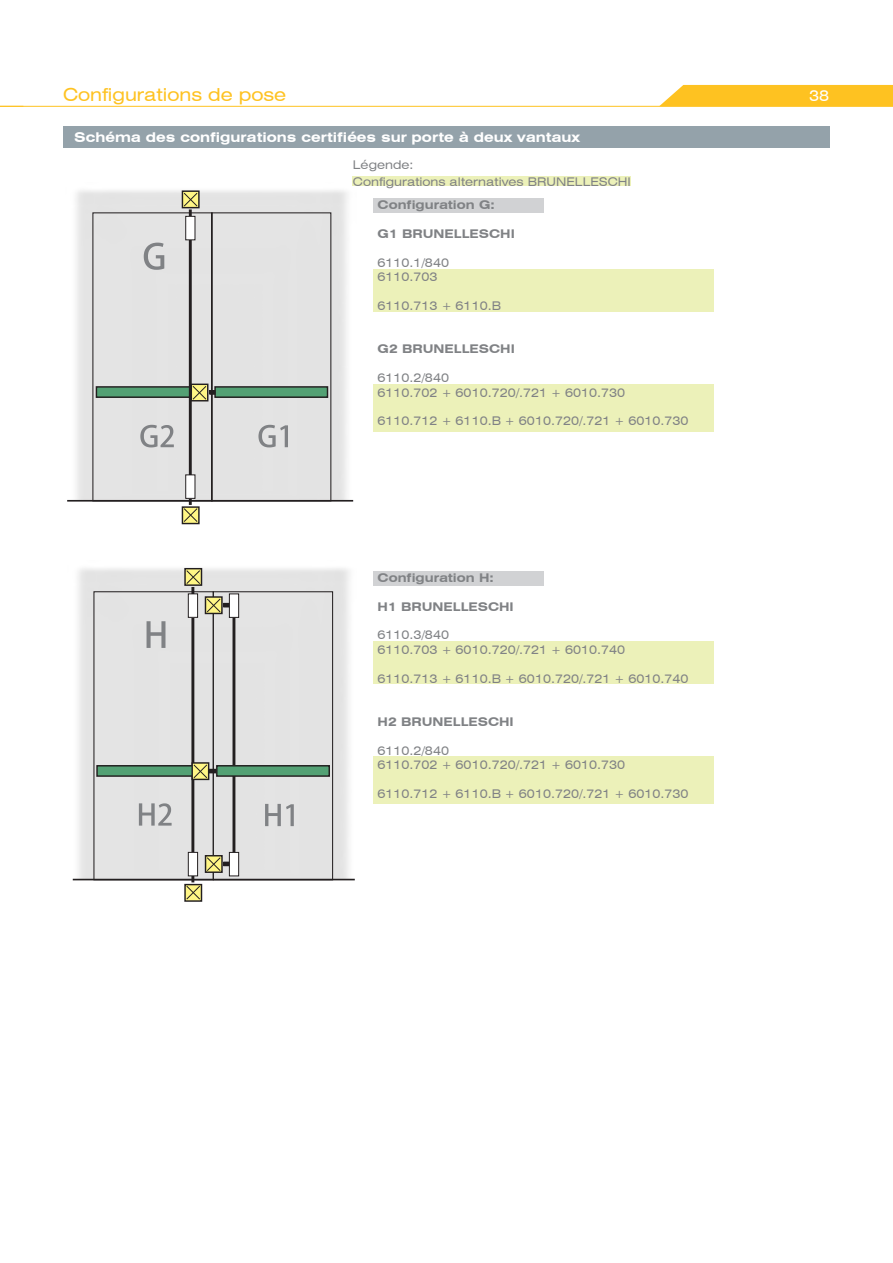
<style>
.page{position:relative;width:893px;height:1263px;background:#fff}
.page>*{position:absolute;margin:0;border:0;box-sizing:border-box;transform-origin:0 0}
.t1{font:expanded 18px "Swiss 721 BT";color:#fec221}
.t2{font:expanded 15px "Swiss 721 BT";color:#fff}
.t3{font:700 expanded 13.5px "Swiss 721 BT";color:#fff}
.t4{font:expanded 12px "Swiss 721 BT";color:#808285}
.t5{font:700 expanded 12px "Swiss 721 BT";color:#808285}
</style>
<div class="page">
<div style="left:64px;top:126px;width:766px;height:22px;background:#94a2aa"></div>
<div style="left:659px;top:85px;width:234px;height:21px;background:#fec221"></div>
<hr style="left:0;top:106px;width:893px;height:1px;background:#fec221">
<div style="left:374px;top:384px;width:340px;height:48px;background:#ecf1b9"></div>
<img style="left:68px;top:182px;width:286px;height:319px">
<hr style="left:67px;top:500px;width:286px;height:2px;background:#231f20">
<div style="left:215px;top:387px;width:112px;height:10px;background:#53a174"></div>
<div style="left:214px;top:386px;width:114px;height:12px;border:1px solid #231f20"></div>
<img style="left:72px;top:567px;width:283px;height:312px">
<hr style="left:73px;top:879px;width:282px;height:1px;background:#231f20">
<svg style="left:147px;top:621px;width:18px;height:27px"></svg>
<hr style="left:191px;top:587px;width:3px;height:295px;background:#231f20">
<div style="left:184px;top:568px;width:18px;height:18px;border:1px solid #231f20"></div>
<svg style="left:186px;top:570px;width:15px;height:15px"></svg>
<div style="left:188px;top:594px;width:10px;height:23px;background:#fff"></div>
<div style="left:188px;top:593px;width:10px;height:25px;border:1px solid #231f20"></div>
<div style="left:184px;top:884px;width:18px;height:18px;border:1px solid #231f20"></div>
<svg style="left:186px;top:885px;width:15px;height:15px"></svg>
<div style="left:188px;top:852px;width:10px;height:24px;background:#fff"></div>
<div style="left:188px;top:852px;width:10px;height:24px;border:1px solid #231f20"></div>
<div style="left:213px;top:591px;width:120px;height:289px;border:1px solid #231f20"></div>
<div style="left:205px;top:596px;width:18px;height:18px;border:1px solid #231f20"></div>
<div style="left:229px;top:594px;width:10px;height:23px;background:#fff"></div>
<div style="left:229px;top:593px;width:10px;height:25px;border:1px solid #231f20"></div>
<div style="left:229px;top:852px;width:10px;height:24px;background:#fff"></div>
<div style="left:229px;top:852px;width:10px;height:24px;border:1px solid #231f20"></div>
<svg style="left:206px;top:598px;width:23px;height:15px"></svg>
<div style="left:205px;top:855px;width:18px;height:18px;border:1px solid #231f20"></div>
<svg style="left:206px;top:857px;width:23px;height:15px"></svg>
<hr style="left:233px;top:618px;width:2px;height:234px;background:#231f20">
<div style="left:217px;top:766px;width:112px;height:10px;background:#53a174"></div>
<div style="left:216px;top:765px;width:114px;height:12px;border:1px solid #231f20"></div>
<div style="left:97px;top:766px;width:111px;height:10px;background:#53a174"></div>
<div style="left:96px;top:765px;width:113px;height:12px;border:1px solid #231f20"></div>
<div style="left:191px;top:762px;width:18px;height:18px;border:1px solid #231f20"></div>
<svg style="left:193px;top:764px;width:23px;height:15px"></svg>
<div style="left:92px;top:212px;width:121px;height:289px;border:1px solid #231f20"></div>
<div style="left:96px;top:387px;width:95px;height:10px;background:#53a174"></div>
<div style="left:96px;top:386px;width:96px;height:12px;border:1px solid #231f20"></div>
<svg style="left:144px;top:243px;width:20px;height:27px"></svg>
<div style="left:191px;top:384px;width:17px;height:17px;border:1px solid #231f20"></div>
<svg style="left:192px;top:385px;width:23px;height:15px"></svg>
<svg style="left:140px;top:425px;width:34px;height:22px"></svg>
<svg style="left:258px;top:425px;width:30px;height:22px"></svg>
<svg style="left:139px;top:803px;width:33px;height:23px"></svg>
<svg style="left:265px;top:804px;width:29px;height:22px"></svg>
<hr style="left:189px;top:209px;width:3px;height:296px;background:#231f20">
<div style="left:182px;top:190px;width:18px;height:18px;border:1px solid #231f20"></div>
<svg style="left:183px;top:192px;width:15px;height:15px"></svg>
<div style="left:186px;top:216px;width:9px;height:24px;background:#fff"></div>
<div style="left:185px;top:216px;width:10px;height:24px;border:1px solid #231f20"></div>
<div style="left:182px;top:506px;width:18px;height:18px;border:1px solid #231f20"></div>
<svg style="left:183px;top:508px;width:15px;height:15px"></svg>
<div style="left:186px;top:475px;width:9px;height:23px;background:#fff"></div>
<div style="left:185px;top:474px;width:10px;height:25px;border:1px solid #231f20"></div>
<div style="left:374px;top:269px;width:340px;height:43px;background:#ecf1b9"></div>
<div style="left:374px;top:198px;width:170px;height:15px;background:#d1d2d4"></div>
<div style="left:353px;top:177px;width:278px;height:9px;background:#ecf1b9"></div>
<div style="left:374px;top:757px;width:340px;height:47px;background:#ecf1b9"></div>
<div style="left:374px;top:642px;width:340px;height:42px;background:#ecf1b9"></div>
<div style="left:374px;top:571px;width:170px;height:14px;background:#d1d2d4"></div>
<p class="t1" style="left:63px;top:84px;width:225px">Configurations de pose</p>
<p class="t2" style="left:809px;top:87px;width:22px">38</p>
<p class="t3" style="left:74px;top:129px;width:507px">Schéma des configurations certifiées sur porte à deux vantaux</p>
<p class="t4" style="left:353px;top:158px;width:62px">Légende:</p>
<p class="t4" style="left:353px;top:174px;width:280px">Configurations alternatives BRUNELLESCHI</p>
<p class="t5" style="left:378px;top:198px;width:119px">Configuration G:</p>
<p class="t5" style="left:378px;top:227px;width:139px">G1 BRUNELLESCHI</p>
<p class="t4" style="left:378px;top:256px;width:73px">6110.1/840</p>
<p class="t4" style="left:378px;top:270px;width:62px">6110.703</p>
<p class="t4" style="left:378px;top:299px;width:125px">6110.713 + 6110.B</p>
<p class="t5" style="left:378px;top:342px;width:139px">G2 BRUNELLESCHI</p>
<p class="t4" style="left:378px;top:371px;width:73px">6110.2/840</p>
<p class="t4" style="left:378px;top:385px;width:249px">6110.702 + 6010.720/.721 + 6010.730</p>
<p class="t4" style="left:378px;top:414px;width:312px">6110.712 + 6110.B + 6010.720/.721 + 6010.730</p>
<p class="t5" style="left:378px;top:570px;width:118px">Configuration H:</p>
<p class="t5" style="left:378px;top:599px;width:138px">H1 BRUNELLESCHI</p>
<p class="t4" style="left:378px;top:628px;width:73px">6110.3/840</p>
<p class="t4" style="left:378px;top:642px;width:249px">6110.703 + 6010.720/.721 + 6010.740</p>
<p class="t4" style="left:378px;top:671px;width:312px">6110.713 + 6110.B + 6010.720/.721 + 6010.740</p>
<p class="t5" style="left:378px;top:714px;width:138px">H2 BRUNELLESCHI</p>
<p class="t4" style="left:378px;top:743px;width:73px">6110.2/840</p>
<p class="t4" style="left:378px;top:757px;width:249px">6110.702 + 6010.720/.721 + 6010.730</p>
<p class="t4" style="left:378px;top:786px;width:312px">6110.712 + 6110.B + 6010.720/.721 + 6010.730</p>
</div>
